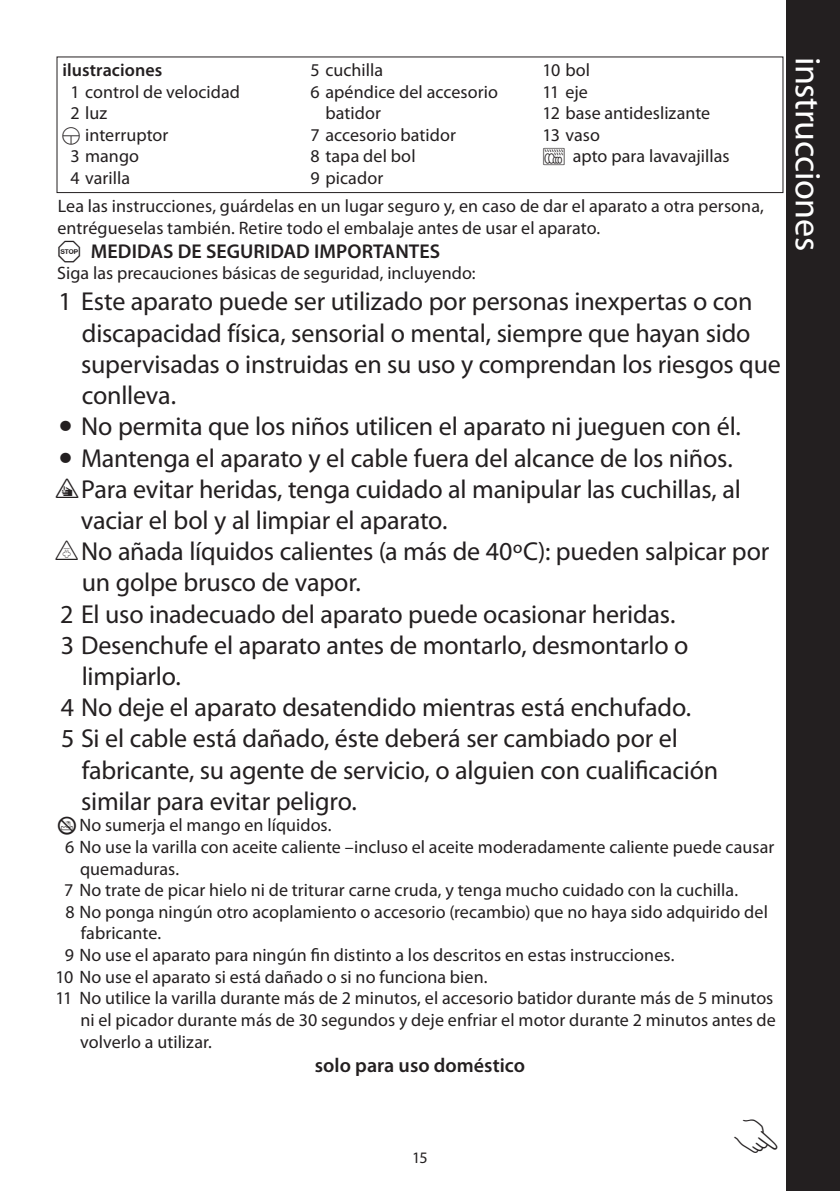
<style>
.page{position:relative;width:840px;height:1191px;background:#fff}
.page>*{position:absolute;margin:0;border:0;box-sizing:border-box;transform-origin:0 0}
.t1{font:36px "Myriad Pro";letter-spacing:-.01em;color:#fff}
.t2{font:36px "Myriad Points";color:#231f20}
.t3{font:26px/31.2px "Myriad Pro";letter-spacing:-.01em;color:#231f20}
.t4{font:600 20px "Myriad Pro";letter-spacing:.005em;color:#231f20}
.t5{font:18px/21.6px "Myriad Pro";letter-spacing:.005em;color:#231f20}
.t6{font:600 18px "Myriad Pro";letter-spacing:.005em;color:#231f20}
.t7{font:16px "Myriad Pro";color:#231f20}
.s1{font-family:"Myriad Graphics"}
.s2{font-family:"Myriad Bitsn Bobs"}
.s3{font-family:"Myriad Points";font-weight:400}
</style>
<div class="page">
<div style="left:57px;top:57px;width:725px;height:136px;border:1px solid #231f20"></div>
<div style="left:785px;top:0;width:54px;height:1191px;background:#231f20"></div>
<p class="t6" style="left:62px;top:60px;width:101px">ilustraciones</p>
<p class="t5" style="left:70px;top:81px;width:171px">1 control de velocidad</p>
<p class="t5" style="left:70px;top:103px;width:38px">2 luz</p>
<p class="t5" style="left:62px;top:124px;width:107px"><span class="s1">4</span> interruptor</p>
<p class="t5" style="left:70px;top:146px;width:70px">3 mango</p>
<p class="t5" style="left:70px;top:167px;width:61px">4 varilla</p>
<p class="t5" style="left:310px;top:59px;width:74px">5 cuchilla</p>
<p class="t5" style="left:310px;top:81px;width:189px">6 apéndice del accesorio</p>
<p class="t5" style="left:325px;top:103px;width:57px">batidor</p>
<p class="t5" style="left:310px;top:124px;width:147px">7 accesorio batidor</p>
<p class="t5" style="left:310px;top:146px;width:106px">8 tapa del bol</p>
<p class="t5" style="left:310px;top:167px;width:74px">9 picador</p>
<p class="t5" style="left:542px;top:59px;width:188px">10 bol<br>11 eje<br>12 base antideslizante<br>13 vaso<br><span class="s2">`</span> apto para lavavajillas</p>
<p class="t5" style="left:57px;top:195px;width:707px">Lea las instrucciones, guárdelas en un lugar seguro y, en caso de dar el aparato a otra persona, entrégueselas también. Retire todo el embalaje antes de usar el aparato.</p>
<p class="t4" style="left:58px;top:240px;width:384px"><span class="s3">A</span> MEDIDAS DE SEGURIDAD IMPORTANTES</p>
<p class="t5" style="left:57px;top:263px;width:419px">Siga las precauciones básicas de seguridad, incluyendo:</p>
<h2 class="t3" style="left:81px;top:286px;width:700px;text-indent:-23px">1 Este aparato puede ser utilizado por personas inexpertas o con discapacidad física, sensorial o mental, siempre que hayan sido supervisadas o instruidas en su uso y comprendan los riesgos que conlleva.</h2>
<h2 class="t3" style="left:59px;top:411px;width:682px">• No permita que los niños utilicen el aparato ni jueguen con él.</h2>
<h2 class="t3" style="left:59px;top:442px;width:674px">• Mantenga el aparato y el cable fuera del alcance de los niños.</h2>
<h2 class="t3" style="left:81px;top:474px;width:660px">Para evitar heridas, tenga cuidado al manipular las cuchillas, al</h2>
<h2 class="t3" style="left:81px;top:505px;width:368px">vaciar el bol y al limpiar el aparato.</h2>
<h2 class="t3" style="left:81px;top:536px;width:689px">No añada líquidos calientes (a más de 40ºC): pueden salpicar por</h2>
<h2 class="t3" style="left:82px;top:567px;width:280px">un golpe brusco de vapor.</h2>
<h2 class="t3" style="left:60px;top:598px;width:616px">2 El uso inadecuado del aparato puede ocasionar heridas.</h2>
<h2 class="t3" style="left:61px;top:630px;width:629px">3 Desenchufe el aparato antes de montarlo, desmontarlo o</h2>
<h2 class="t3" style="left:82px;top:661px;width:101px">limpiarlo.</h2>
<h2 class="t3" style="left:61px;top:692px;width:631px">4 No deje el aparato desatendido mientras está enchufado.</h2>
<h2 class="t3" style="left:61px;top:723px;width:618px">5 Si el cable está dañado, éste deberá ser cambiado por el</h2>
<h2 class="t3" style="left:82px;top:754px;width:637px">fabricante, su agente de servicio, o alguien con cualificación</h2>
<h2 class="t3" style="left:81px;top:786px;width:277px">similar para evitar peligro.</h2>
<p class="t5" style="left:57px;top:815px;width:276px">★ No sumerja el mango en líquidos.</p>
<p class="t5" style="left:65px;top:836px;width:710px">6 No use la varilla con aceite caliente –incluso el aceite moderadamente caliente puede causar</p>
<p class="t5" style="left:80px;top:858px;width:101px">quemaduras.</p>
<p class="t5" style="left:64px;top:879px;width:675px">7 No trate de picar hielo ni de triturar carne cruda, y tenga mucho cuidado con la cuchilla.</p>
<p class="t5" style="left:66px;top:901px;width:703px">8 No ponga ningún otro acoplamiento o accesorio (recambio) que no haya sido adquirido del</p>
<p class="t5" style="left:81px;top:923px;width:82px">fabricante.</p>
<p class="t5" style="left:65px;top:944px;width:610px">9 No use el aparato para ningún fin distinto a los descritos en estas instrucciones.</p>
<p class="t5" style="left:56px;top:966px;width:433px">10 No use el aparato si está dañado o si no funciona bien.</p>
<p class="t5" style="left:56px;top:987px;width:719px">11 No utilice la varilla durante más de 2 minutos, el accesorio batidor durante más de 5 minutos</p>
<p class="t5" style="left:80px;top:1009px;width:696px">ni el picador durante más de 30 segundos y deje enfriar el motor durante 2 minutos antes de</p>
<p class="t5" style="left:80px;top:1031px;width:133px">volverlo a utilizar.</p>
<p class="t4" style="left:314px;top:1053px;width:212px">solo para uso doméstico</p>
<h1 class="t1" style="left:826px;top:57px;width:196px;rotate:90deg">instrucciones</h1>
<p class="t7" style="left:412px;top:1149px;width:17px">15</p>
<h1 class="t2" style="left:731px;top:1114px;width:48px">[</h1>
</div>
